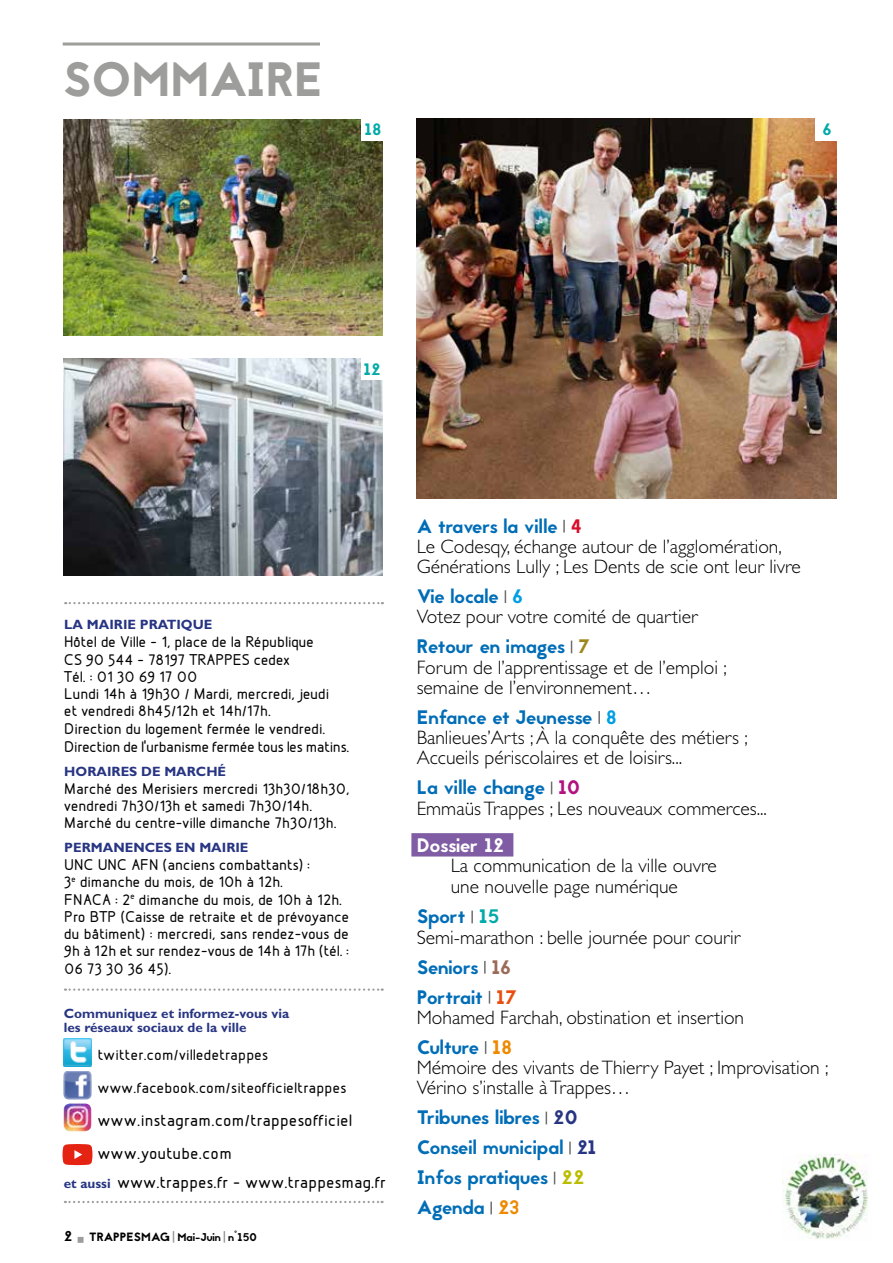
<style>
.page{position:relative;width:893px;height:1263px;background:#fff}
.page>*{position:absolute;margin:0;border:0;box-sizing:border-box;transform-origin:0 0}
.t1{font:48px "Jaapokki";color:#9d9d9c}
.t2{font:300 19.5px/20.2px "Gill Sans Std";color:#000}
.t3{font:19.5px/30px "Jaapokki";color:#006db7}
.t4{font:19.5px "Jaapokki";color:#fff}
.t5{font:500 18px/33px "Designio";letter-spacing:.02em;color:#000}
.t6{font:500 16.5px/17.2px "Designio";color:#000}
.t7{font:16.5px "Jaapokki";color:#00aaa8}
.t8{font:700 13.5px/13.5px "Gill Sans Std";color:#283583}
.t9{font:11.25px "Jaapokki";color:#000}
.s1{font-family:"Gill Sans Std";font-weight:700;font-size:13.5px;color:#283583}
.s2{font-size:14.25px}
.s3{font-size:12px}
.s4{color:#d80e29}
.s5{color:#009fe3}
.s6{color:#9f871e}
.s7{color:#b31180}
.s8{color:#00aaa8}
.s9{color:#9b6b59}
.s10{color:#e94e0f}
.s11{color:#ee8900}
.s12{color:#283583}
.s13{color:#bcbc00}
</style>
<div class="page">
<hr style="left:63px;top:43px;width:257px;height:3px;background:#9d9d9c">
<div style="left:411px;top:833px;width:102px;height:23px;background:#7f5ca3;border:2px solid #7f5ca3"></div>
<img style="left:782px;top:1155px;width:86px;height:84px">
<img style="left:417px;top:119px;width:419px;height:379px">
<img style="left:64px;top:119px;width:319px;height:217px">
<img style="left:64px;top:358px;width:319px;height:217px">
<img style="left:64px;top:1039px;width:27px;height:28px">
<img style="left:64px;top:1071px;width:27px;height:28px">
<img style="left:64px;top:1103px;width:27px;height:28px">
<div style="left:361px;top:115px;width:26px;height:25px;background:#fff"></div>
<div style="left:815px;top:115px;width:25px;height:25px;background:#fff"></div>
<div style="left:361px;top:354px;width:26px;height:26px;background:#fff"></div>
<svg style="left:563px;top:520px;width:2px;height:13px"></svg>
<svg style="left:505px;top:590px;width:1px;height:13px"></svg>
<svg style="left:571px;top:640px;width:1px;height:13px"></svg>
<svg style="left:598px;top:711px;width:2px;height:13px"></svg>
<svg style="left:551px;top:781px;width:1px;height:13px"></svg>
<svg style="left:471px;top:910px;width:2px;height:13px"></svg>
<svg style="left:484px;top:961px;width:2px;height:13px"></svg>
<svg style="left:489px;top:991px;width:1px;height:13px"></svg>
<svg style="left:485px;top:1041px;width:1px;height:13px"></svg>
<svg style="left:546px;top:1111px;width:1px;height:13px"></svg>
<svg style="left:569px;top:1141px;width:2px;height:13px"></svg>
<svg style="left:554px;top:1171px;width:1px;height:13px"></svg>
<svg style="left:490px;top:1201px;width:2px;height:13px"></svg>
<svg style="left:65px;top:602px;width:318px;height:2px"></svg>
<svg style="left:65px;top:988px;width:318px;height:3px"></svg>
<svg style="left:65px;top:1201px;width:318px;height:2px"></svg>
<svg style="left:63px;top:1144px;width:29px;height:21px"></svg>
<h1 class="t1" style="left:63px;top:46px;width:262px">SOMMAIRE</h1>
<p class="t7" style="left:365px;top:118px;width:19px">18</p>
<p class="t7" style="left:822px;top:118px;width:11px">6</p>
<p class="t7" style="left:364px;top:358px;width:19px">12</p>
<p class="t8" style="left:64px;top:618px;width:150px">LA MAIRIE PRATIQUE</p>
<p class="t6" style="left:64px;top:634px;width:287px">Hôtel de Ville - 1, place de la République<br>CS 90 544 - 78197 TRAPPES cedex<br>Tél. : 01 30 69 17 00<br>Lundi 14h à 19h30 / Mardi, mercredi, jeudi<br>et vendredi 8h45/12h et 14h/17h.<br>Direction du logement fermée le vendredi.<br>Direction de l'urbanisme fermée tous les matins.</p>
<p class="t8" style="left:64px;top:764px;width:163px">HORAIRES DE MARCHÉ</p>
<p class="t6" style="left:64px;top:780px;width:287px">Marché des Merisiers mercredi 13h30/18h30, vendredi 7h30/13h et samedi 7h30/14h.<br>Marché du centre-ville dimanche 7h30/13h.</p>
<p class="t8" style="left:64px;top:841px;width:186px">PERMANENCES EN MAIRIE</p>
<p class="t6" style="left:64px;top:856px;width:286px">UNC UNC AFN (anciens combattants) :<br>3<sup>e</sup> dimanche du mois, de 10h à 12h.<br>FNACA : 2<sup>e</sup> dimanche du mois, de 10h à 12h.<br>Pro BTP (Caisse de retraite et de prévoyance du bâtiment) : mercredi, sans rendez-vous de 9h à 12h et sur rendez-vous de 14h à 17h (tél. :<br>06 73 30 36 45).</p>
<p class="t8" style="left:64px;top:1007px;width:227px">Communiquez et informez-vous via les réseaux sociaux de la ville</p>
<p class="t6" style="left:98px;top:1038px;width:250px;line-height:33px">twitter.com/villedetrappes www.facebook.com/siteofficieltrappes</p>
<p class="t5" style="left:98px;top:1104px;width:256px">www.instagram.com/trappesofficiel www.youtube.com</p>
<p class="t5" style="left:64px;top:1166px;width:323px"><span class="s1">et aussi</span> www.trappes.fr - www.trappesmag.fr</p>
<p class="t9" style="left:64px;top:1229px;width:195px"><span class="s2">2</span> <span class="s3">TRAPPESMAG</span> Mai-Juin n°150</p>
<p class="t3" style="left:417px;top:511px;width:167px">A travers la ville <span class="s4">4</span></p>
<p class="t2" style="left:417px;top:536px;width:386px">Le Codesqy, échange autour de l’agglomération,<br>Générations Lully ; Les Dents de scie ont leur livre</p>
<p class="t3" style="left:417px;top:582px;width:108px">Vie locale <span class="s5">6</span></p>
<p class="t2" style="left:417px;top:607px;width:282px">Votez pour votre comité de quartier</p>
<p class="t3" style="left:417px;top:632px;width:175px">Retour en images <span class="s6">7</span></p>
<p class="t2" style="left:417px;top:657px;width:312px">Forum de l’apprentissage et de l’emploi ; semaine de l’environnement…</p>
<p class="t3" style="left:417px;top:702px;width:202px">Enfance et Jeunesse <span class="s5">8</span></p>
<p class="t2" style="left:417px;top:728px;width:333px">Banlieues’Arts ; À la conquête des métiers ;<br>Accueils périscolaires et de loisirs...</p>
<p class="t3" style="left:417px;top:773px;width:165px">La ville change <span class="s7">10</span></p>
<p class="t2" style="left:417px;top:798px;width:352px">Emmaüs Trappes ; Les nouveaux commerces...</p>
<p class="t4" style="left:417px;top:832px;width:89px">Dossier 12</p>
<p class="t2" style="left:451px;top:855px;width:268px;line-height:21px">La communication de la ville ouvre une nouvelle page numérique</p>
<p class="t3" style="left:417px;top:902px;width:84px">Sport <span class="s8">15</span></p>
<p class="t2" style="left:417px;top:927px;width:325px">Semi-marathon : belle journée pour courir</p>
<p class="t3" style="left:417px;top:952px;width:102px">Seniors <span class="s9">16<br></span>Portrait <span class="s10">17</span></p>
<p class="t2" style="left:417px;top:1007px;width:329px">Mohamed Farchah, obstination et insertion</p>
<p class="t3" style="left:417px;top:1032px;width:97px">Culture <span class="s11">18</span></p>
<p class="t2" style="left:417px;top:1058px;width:413px">Mémoire des vivants de Thierry Payet ; Improvisation ;<br>Vérino s’installe à Trappes…</p>
<p class="t3" style="left:417px;top:1103px;width:181px">Tribunes libres <span class="s12">20<br></span>Conseil municipal <span class="s12">21<br></span>Infos pratiques <span class="s13">22<br></span>Agenda <span class="s11">23</span></p>
</div>
